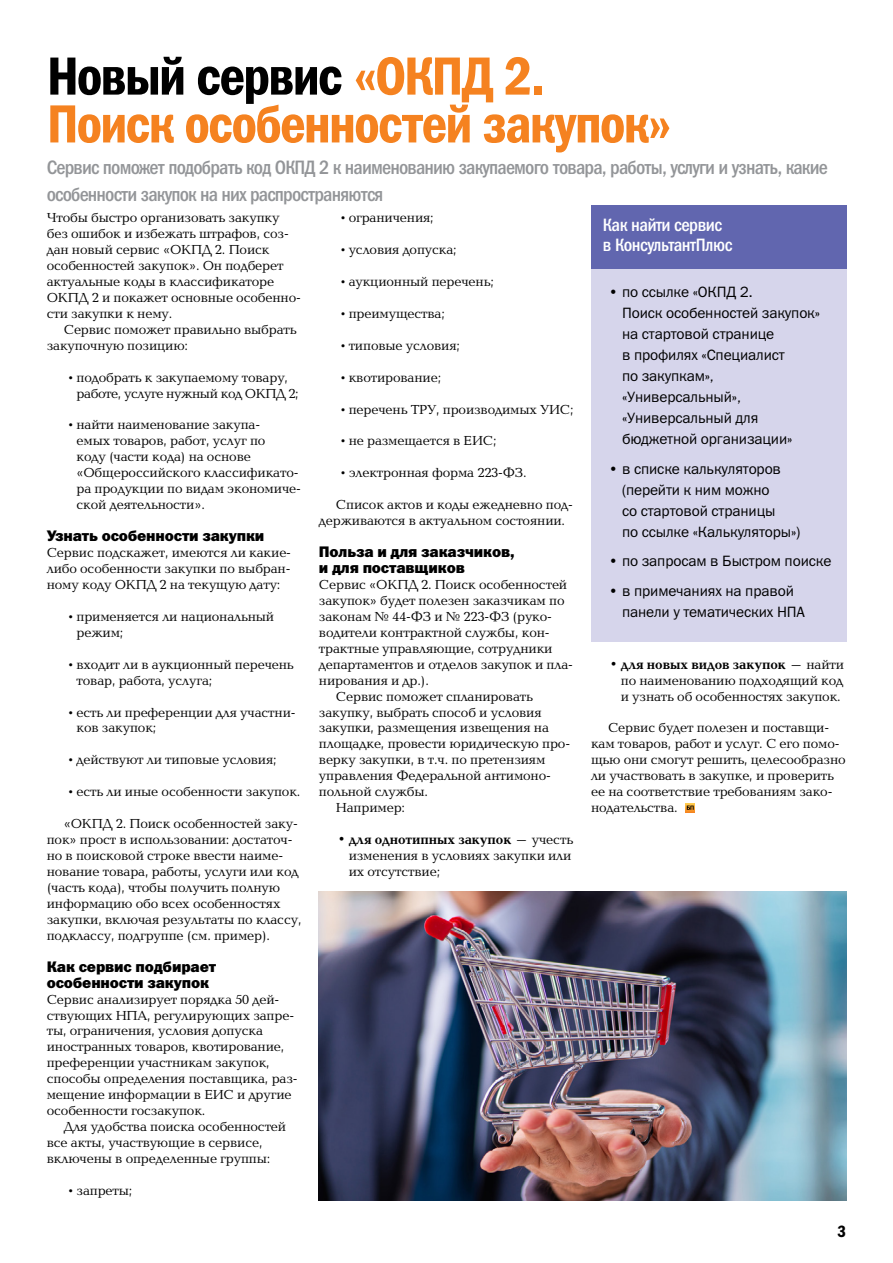
<style>
.page{position:relative;width:893px;height:1263px;background:#fff}
.page>*{position:absolute;margin:0;border:0;box-sizing:border-box;transform-origin:0 0}
.t1{font:54px/47.8px "Franklin Gothic Demi Cond C";letter-spacing:-.035em;color:#f58220}
.t2{font:19.5px/26.5px "Franklin Gothic Medi Cond C";letter-spacing:-.04em;color:#939598}
.t3{font:18px/19.5px "Franklin Gothic Medi Cond C";letter-spacing:-.025em;color:#fff}
.t4{font:16.5px "Franklin Gothic Demi Cond C";color:#000}
.t5{font:15.3px/15.9px "Franklin Gothic Heavy C";letter-spacing:-.01em;color:#000}
.t6{font:15px/21px "Franklin Gothic Book C";letter-spacing:-.01em;color:#000}
.t7{font:13.5px/15.9px "Baltica C";letter-spacing:-.01em;color:#000}
.s1{color:#000}
.s2{font-weight:700}
.s3{font-family:"Franklin Gothic Book Cond OSC"}
</style>
<div class="page">
<div style="left:591px;top:232px;width:255px;height:410px;background:#d6d5eb"></div>
<div style="left:591px;top:205px;width:255px;height:64px;background:#6166af"></div>
<svg style="left:686px;top:803px;width:9px;height:9px"></svg>
<img style="left:319px;top:892px;width:527px;height:308px">
<h1 class="t1" style="left:47px;top:51px;width:627px"><span class="s1">Новый сервис</span> «ОКПД 2.<br>Поиск особенностей закупок»</h1>
<h2 class="t2" style="left:47px;top:154px;width:782px">Сервис поможет подобрать код ОКПД 2 к наименованию закупаемого товара, работы, услуги и узнать, какие особенности закупок на них распространяются</h2>
<p class="t7" style="left:338px;top:210px;width:97px">•ограничения;</p>
<p class="t7" style="left:338px;top:242px;width:120px">•условия допуска;</p>
<p class="t7" style="left:338px;top:274px;width:157px">•аукционный перечень;</p>
<p class="t7" style="left:338px;top:306px;width:108px">•преимущества;</p>
<p class="t7" style="left:338px;top:338px;width:124px">•типовые условия;</p>
<p class="t7" style="left:338px;top:370px;width:105px">•квотирование;</p>
<p class="t7" style="left:338px;top:402px;width:237px">•перечень ТРУ, производимых УИС;</p>
<p class="t7" style="left:338px;top:434px;width:160px">•не размещается в ЕИС;</p>
<p class="t7" style="left:338px;top:465px;width:190px">•электронная форма 223-ФЗ.</p>
<p class="t7" style="left:319px;top:497px;width:255px;text-indent:17px">Список актов и коды ежедневно под&shy;держиваются в актуальном состоянии.</p>
<p class="t5" style="left:319px;top:543px;width:197px">Польза и для заказчиков, и для поставщиков</p>
<p class="t7" style="left:319px;top:577px;width:250px">Сервис «ОКПД 2. Поиск особенностей</p>
<p class="t7" style="left:319px;top:593px;width:247px">закупок» будет полезен заказчикам по</p>
<p class="t7" style="left:319px;top:609px;width:235px">законам № 44-ФЗ и № 223-ФЗ (руко-</p>
<p class="t7" style="left:319px;top:625px;width:232px">водители контрактной службы, кон-</p>
<p class="t7" style="left:319px;top:641px;width:235px">трактные управляющие, сотрудники</p>
<p class="t7" style="left:319px;top:657px;width:256px">департаментов и отделов закупок и пла-</p>
<p class="t7" style="left:319px;top:673px;width:112px">нирования и др.).</p>
<p class="t7" style="left:336px;top:689px;width:198px">Сервис поможет спланировать</p>
<p class="t7" style="left:319px;top:705px;width:224px">закупку, выбрать способ и условия</p>
<p class="t7" style="left:319px;top:721px;width:231px">закупки, размещения извещения на</p>
<p class="t7" style="left:319px;top:737px;width:253px">площадке, провести юридическую про-</p>
<p class="t7" style="left:319px;top:752px;width:228px">верку закупки, в т.ч. по претензиям</p>
<p class="t7" style="left:319px;top:768px;width:234px">управления Федеральной антимоно-</p>
<p class="t7" style="left:319px;top:784px;width:111px">польной службы.</p>
<p class="t7" style="left:336px;top:800px;width:71px">Например:</p>
<p class="t7" style="left:349px;top:832px;width:226px;text-align:justify;text-indent:-11px"><span class="s2">• для однотипных закупок</span> – учесть изменения в условиях закупки или их отсутствие;</p>
<p class="t7" style="left:47px;top:210px;width:256px">Чтобы быстро организовать закупку без ошибок и избежать штрафов, соз&shy;дан новый сервис «ОКПД 2. Поиск особенностей закупок». Он подберет актуальные коды в классификаторе<br>ОКПД 2 и покажет основные особенно&shy;сти закупки к нему.</p>
<p class="t7" style="left:47px;top:322px;width:251px;text-indent:17px">Сервис поможет правильно выбрать закупочную позицию:</p>
<p class="t7" style="left:77px;top:370px;width:224px;text-indent:-11px">•подобрать к закупаемому товару, работе, услуге нужный код ОКПД 2;</p>
<p class="t7" style="left:77px;top:418px;width:226px;text-indent:-11px">•найти наименование закупа-<br>емых товаров, работ, услуг по<br>коду (части кода) на основе «Общероссийского классификато&shy;ра продукции по видам экономиче&shy;ской деятельности».</p>
<p class="t5" style="left:47px;top:528px;width:219px">Узнать особенности закупки</p>
<p class="t7" style="left:47px;top:545px;width:246px;text-align:justify">Сервис подскажет, имеются ли какие&shy;либо особенности закупки по выбран&shy;ному коду ОКПД 2 на текущую дату:</p>
<p class="t7" style="left:77px;top:609px;width:199px;text-indent:-11px">•применяется ли национальный режим;</p>
<p class="t7" style="left:77px;top:657px;width:219px;text-indent:-11px">•входит ли в аукционный перечень товар, работа, услуга;</p>
<p class="t7" style="left:77px;top:705px;width:221px;text-indent:-11px">•есть ли преференции для участни&shy;ков закупок;</p>
<p class="t7" style="left:66px;top:752px;width:212px">•действуют ли типовые условия;</p>
<p class="t7" style="left:66px;top:784px;width:236px">•есть ли иные особенности закупок.</p>
<p class="t7" style="left:47px;top:816px;width:256px;text-indent:17px">«ОКПД 2. Поиск особенностей заку&shy;пок» прост в использовании: достаточ&shy;но в поисковой строке ввести наиме&shy;нование товара, работы, услуги или код (часть кода), чтобы получить полную информацию обо всех особенностях закупки, включая результаты по классу, подклассу, подгруппе (см. пример).</p>
<p class="t5" style="left:47px;top:958px;width:171px">Как сервис подбирает особенности закупок</p>
<p class="t7" style="left:47px;top:992px;width:252px">Сервис анализирует порядка 50 дей&shy;ствующих НПА, регулирующих запре&shy;ты, ограничения, условия допуска иностранных товаров, квотирование, преференции участникам закупок, способы определения поставщика, раз&shy;мещение информации в ЕИС и другие особенности госзакупок.</p>
<p class="t7" style="left:47px;top:1119px;width:241px;text-indent:17px">Для удобства поиска особенностей все акты, участвующие в сервисе, включены в определенные группы:</p>
<p class="t7" style="left:66px;top:1183px;width:68px">•запреты;</p>
<h3 class="t3" style="left:603px;top:215px;width:131px">Как найти сервис в КонсультантПлюс</h3>
<p class="t6" style="left:622px;top:281px;width:200px;text-indent:-14px"><span class="s3">•</span> по ссылке «ОКПД 2.<br>Поиск особенностей закупок» на стартовой странице<br>в профилях «Специалист<br>по закупкам», «Универсальный», «Универсальный для бюджетной организации»</p>
<p class="t6" style="left:622px;top:458px;width:180px;text-indent:-14px"><span class="s3">•</span> в списке калькуляторов (перейти к ним можно<br>со стартовой страницы<br>по ссылке «Калькуляторы»)</p>
<p class="t6" style="left:608px;top:550px;width:225px"><span class="s3">•</span> по запросам в Быстром поиске</p>
<p class="t6" style="left:622px;top:580px;width:184px;text-indent:-14px"><span class="s3">•</span> в примечаниях на правой панели у тематических НПА</p>
<p class="t7" style="left:621px;top:657px;width:225px;text-align:justify;text-indent:-11px"><span class="s2">• для новых видов закупок</span> – найти по наименованию подходящий код и узнать об особенностях закупок.</p>
<p class="t7" style="left:591px;top:721px;width:256px;text-indent:17px">Сервис будет полезен и поставщи&shy;кам товаров, работ и услуг. С его помо&shy;щью они смогут решить, целесообразно ли участвовать в закупке, и проверить ее на соответствие требованиям зако&shy;нодательства.</p>
<p class="t4" style="left:837px;top:1222px;width:10px">3</p>
</div>
